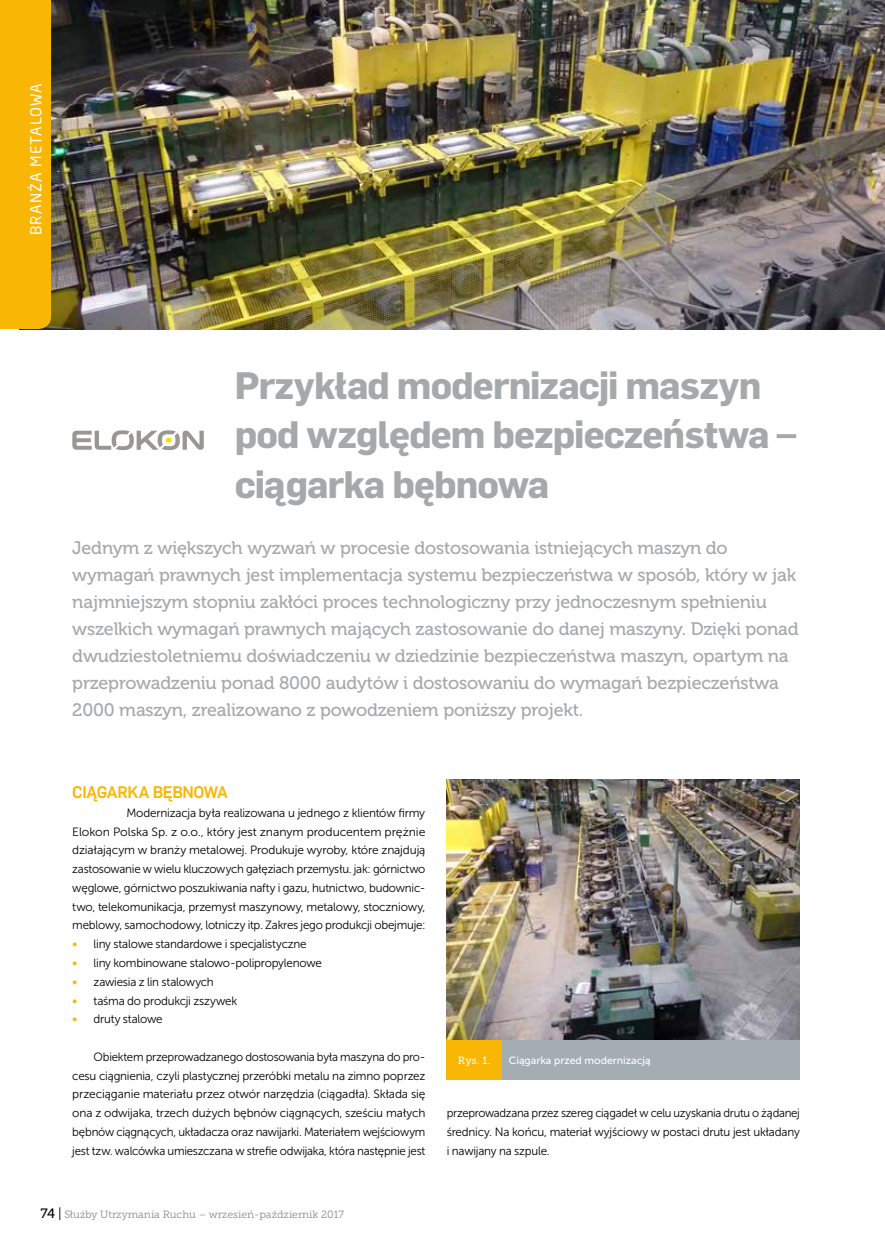
<style>
.page{position:relative;width:885px;height:1251px;background:#fff}
.page>*{position:absolute;margin:0;border:0;box-sizing:border-box;transform-origin:0 0}
.t1{font:700 37.5px/49.5px "Flama";letter-spacing:-.025em;color:#a7a8aa}
.t2{font:18px/27px "Museo 500";letter-spacing:-.01em;color:#a7a8aa}
.t3{font:500 16.5px "Flama";letter-spacing:-.03em;color:#f9b605}
.t4{font:15px "Neo Sans Pl";letter-spacing:.07em;color:#fff}
.t5{font:12px/18.8px "Museo Sans 300";letter-spacing:-.02em;color:#000;text-align:justify}
.t6{font:12px/18.8px "Museo Sans 300";letter-spacing:-.02em;color:#000;text-align:justify;scale:.96 1}
.t7{font:12px/18.8px "Museo Sans 300";letter-spacing:-.02em;color:#000;text-align:justify;scale:.95 1}
.t8{font:10.5px "Museo Slab 300";color:#87888a}
.t9{font:10.5px "Museo Sans 500";color:#fff}
.t10{font:10.5px "Museo Slab 500";color:#fff}
.t11{font:10.5px "Museo Sans 500";color:#f9b605}
.s1{font-family:"Museo Slab 500";font-size:13.5px;color:#000}
.s2{font-size:13.5px;color:#000}
</style>
<div class="page">
<img style="left:51px;top:0;width:833px;height:329px">
<div style="left:0;top:0;width:51px;height:329px;background:#f9b605"></div>
<svg style="left:72px;top:430px;width:132px;height:20px"></svg>
<img style="left:446px;top:779px;width:353px;height:261px">
<div style="left:500px;top:1040px;width:299px;height:39px;background:#a3adb2"></div>
<div style="left:446px;top:1040px;width:56px;height:39px;background:#f9b605"></div>
<p class="t4" style="left:27px;top:235px;width:154px;rotate:-90deg">BRANŻA METALOWA</p>
<h1 class="t1" style="left:235px;top:358px;width:563px">Przykład modernizacji maszyn pod względem bezpieczeństwa – ciągarka bębnowa</h1>
<p class="t2" style="left:72px;top:534px;width:728px">Jednym z większych wyzwań w procesie dostosowania istniejących maszyn do wymagań prawnych jest implementacja systemu bezpieczeństwa w sposób, który w jak najmniejszym stopniu zakłóci proces technologiczny przy jednoczesnym spełnieniu wszelkich wymagań prawnych mających zastosowanie do danej maszyny. Dzięki ponad dwudziestoletniemu doświadczeniu w dziedzinie bezpieczeństwa maszyn, opartym na przeprowadzeniu ponad 8000 audytów i dostosowaniu do wymagań bezpieczeństwa 2000 maszyn, zrealizowano z powodzeniem poniższy projekt.</p>
<h3 class="t3" style="left:72px;top:780px;width:157px">CIĄGARKA BĘBNOWA</h3>
<p class="t5" style="left:72px;top:803px;width:354px;text-indent:54px">Modernizacja była realizowana u jednego z klientów firmy Elokon Polska Sp. z o.o., który jest znanym producentem prężnie działającym w branży metalowej. Produkuje wyroby, które znajdują zastosowanie w wielu kluczowych gałęziach przemysłu. jak: górnictwo węglowe, górnictwo poszukiwania nafty i gazu, hutnictwo, budownic&shy;two, telekomunikacja, przemysł maszynowy, metalowy, stoczniowy, meblowy, samochodowy, lotniczy itp. Zakres jego produkcji obejmuje:</p>
<p class="t11" style="left:72px;top:938px;width:7px">∞</p>
<p class="t5" style="left:94px;top:934px;width:214px">liny stalowe standardowe i specjalistyczne</p>
<p class="t11" style="left:72px;top:957px;width:7px">∞</p>
<p class="t5" style="left:94px;top:953px;width:230px">liny kombinowane stalowo-polipropylenowe</p>
<p class="t11" style="left:72px;top:976px;width:7px">∞</p>
<p class="t5" style="left:94px;top:972px;width:122px">zawiesia z lin stalowych</p>
<p class="t11" style="left:72px;top:994px;width:7px">∞</p>
<p class="t5" style="left:94px;top:990px;width:145px">taśma do produkcji zszywek</p>
<p class="t11" style="left:72px;top:1013px;width:7px">∞</p>
<p class="t5" style="left:94px;top:1009px;width:70px">druty stalowe</p>
<p class="t6" style="left:72px;top:1047px;width:369px;text-indent:21px">Obiektem przeprowadzanego dostosowania była maszyna do pro&shy;cesu ciągnienia, czyli plastycznej przeróbki metalu na zimno poprzez przeciąganie materiału przez otwór narzędzia (ciągadła). Składa się ona z odwijaka, trzech dużych bębnów ciągnących, sześciu małych bębnów ciągnących, układacza oraz nawijarki. Materiałem wejściowym jest tzw. walcówka umieszczana w strefie odwijaka, która następnie jest</p>
<p class="t10" style="left:458px;top:1054px;width:34px">Rys. 1.</p>
<p class="t9" style="left:509px;top:1054px;width:143px">Ciągarka przed modernizacją</p>
<p class="t7" style="left:446px;top:1103px;width:373px">przeprowadzana przez szereg ciągadeł w celu uzyskania drutu o żądanej średnicy. Na końcu, materiał wyjściowy w postaci drutu jest układany i nawijany na szpule.</p>
<p class="t8" style="left:40px;top:1208px;width:305px"><span class="s1">74</span> <span class="s2">|</span> Służby Utrzymania Ruchu – wrzesień-październik 2017</p>
</div>
